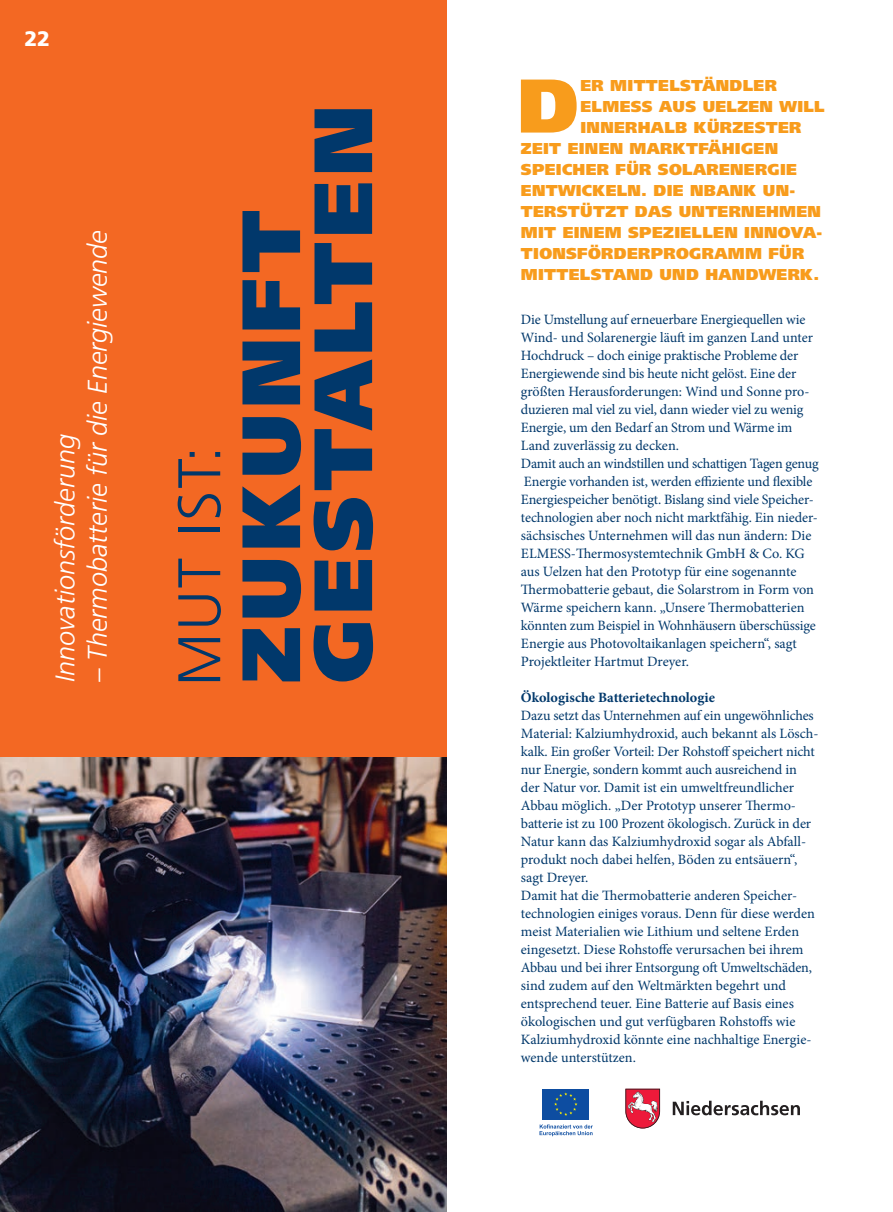
<style>
.page{position:relative;width:893px;height:1212px;background:#fff}
.page>*{position:absolute;margin:0;border:0;box-sizing:border-box;transform-origin:0 0}
.t1{font:900 82.5px/72px "Frutiger LT Std";letter-spacing:.06em;color:#01386b}
.t2{font:900 75.9px "Frutiger LT Std";color:#f89c1c}
.t3{font:300 60px "Frutiger LT Std";letter-spacing:.04em;color:#01386b}
.t4{font:italic 300 27px "Frutiger LT Std";color:#fff}
.t5{font:900 21px "Frutiger LT Std";color:#fff}
.t6{font:900 15.75px "Frutiger LT Std";letter-spacing:.02em;color:#f89c1c}
.t7{font:14.25px/18px "Minion Pro";letter-spacing:-.005em;color:#01386b}
.t8{font:700 14.25px "Minion Pro";color:#01386b}
</style>
<div class="page">
<div style="left:0;top:0;width:446px;height:757px;background:#f36823"></div>
<img style="left:0;top:757px;width:446px;height:455px">
<svg style="left:673px;top:1101px;width:127px;height:14px"></svg>
<svg style="left:625px;top:1089px;width:35px;height:39px"></svg>
<svg style="left:542px;top:1089px;width:1px;height:31px"></svg>
<div style="left:543px;top:1089px;width:46px;height:31px;background:#0d4da1"></div>
<svg style="left:554px;top:1092px;width:24px;height:24px"></svg>
<svg style="left:539px;top:1124px;width:54px;height:12px"></svg>
<h3 class="t5" style="left:24px;top:26px;width:27px">22</h3>
<h3 class="t4" style="left:82px;top:682px;width:453px;rotate:-90deg">– Thermobatterie für die Energiewende</h3>
<h3 class="t4" style="left:50px;top:682px;width:249px;rotate:-90deg">Innovationsförderung</h3>
<h3 class="t3" style="left:166px;top:686px;width:242px;rotate:-90deg">MUT IST:</h3>
<h1 class="t1" style="left:235px;top:683px;width:579px;rotate:-90deg">ZUKUNFT<br>GESTALTEN</h1>
<h2 class="t2" style="left:517px;top:60px;width:63px">D</h2>
<p class="t6" style="left:580px;top:75px;width:198px">ER MITTELSTÄNDLER</p>
<p class="t6" style="left:580px;top:96px;width:246px">ELMESS AUS UELZEN WILL</p>
<p class="t6" style="left:580px;top:117px;width:222px">INNERHALB KÜRZESTER</p>
<p class="t6" style="left:521px;top:138px;width:259px">ZEIT EINEN MARKTFÄHIGEN</p>
<p class="t6" style="left:521px;top:159px;width:278px">SPEICHER FÜR SOLARENERGIE</p>
<p class="t6" style="left:521px;top:180px;width:276px">ENTWICKELN. DIE NBANK UN-</p>
<p class="t6" style="left:521px;top:201px;width:302px">TERSTÜTZT DAS UNTERNEHMEN</p>
<p class="t6" style="left:521px;top:222px;width:303px">MIT EINEM SPEZIELLEN INNOVA-</p>
<p class="t6" style="left:521px;top:243px;width:285px">TIONSFÖRDERPROGRAMM FÜR</p>
<p class="t6" style="left:521px;top:264px;width:300px">MITTELSTAND UND HANDWERK.</p>
<p class="t7" style="left:521px;top:311px;width:299px">Die Umstellung auf erneuerbare Energiequellen wie Wind- und Solarenergie läuft im ganzen Land unter Hochdruck – doch einige praktische Probleme der Energiewende sind bis heute nicht gelöst. Eine der größten Herausforderungen: Wind und Sonne pro&shy;duzieren mal viel zu viel, dann wieder viel zu wenig Energie, um den Bedarf an Strom und Wärme im Land zuverlässig zu decken.<br>Damit auch an windstillen und schattigen Tagen genug Energie vorhanden ist, werden effiziente und flexible Energiespeicher benötigt. Bislang sind viele Speicher&shy;technologien aber noch nicht marktfähig. Ein nieder&shy;sächsisches Unternehmen will das nun ändern: Die ELMESS-Thermosystemtechnik GmbH &amp; Co. KG aus Uelzen hat den Prototyp für eine sogenannte Thermobatterie gebaut, die Solarstrom in Form von Wärme speichern kann. „Unsere Thermobatterien könnten zum Beispiel in Wohnhäusern überschüssige Energie aus Photovoltaikanlagen speichern“, sagt Projektleiter Hartmut Dreyer.</p>
<p class="t8" style="left:521px;top:687px;width:196px">Ökologische Batterietechnologie</p>
<p class="t7" style="left:521px;top:707px;width:299px">Dazu setzt das Unternehmen auf ein ungewöhnliches Material: Kalziumhydroxid, auch bekannt als Lösch&shy;kalk. Ein großer Vorteil: Der Rohstoff speichert nicht nur Energie, sondern kommt auch ausreichend in der Natur vor. Damit ist ein umweltfreundlicher Abbau möglich. „Der Prototyp unserer Thermo&shy;batterie ist zu 100 Prozent ökologisch. Zurück in der Natur kann das Kalziumhydroxid sogar als Abfall&shy;produkt noch dabei helfen, Böden zu entsäuern“, sagt Dreyer.<br>Damit hat die Thermobatterie anderen Speicher&shy;technologien einiges voraus. Denn für diese werden meist Materialien wie Lithium und seltene Erden eingesetzt. Diese Rohstoffe verursachen bei ihrem Abbau und bei ihrer Entsorgung oft Umweltschäden, sind zudem auf den Weltmärkten begehrt und entsprechend teuer. Eine Batterie auf Basis eines ökologischen und gut verfügbaren Rohstoffs wie Kalziumhydroxid könnte eine nachhaltige Energie&shy;wende unterstützen.</p>
</div>
